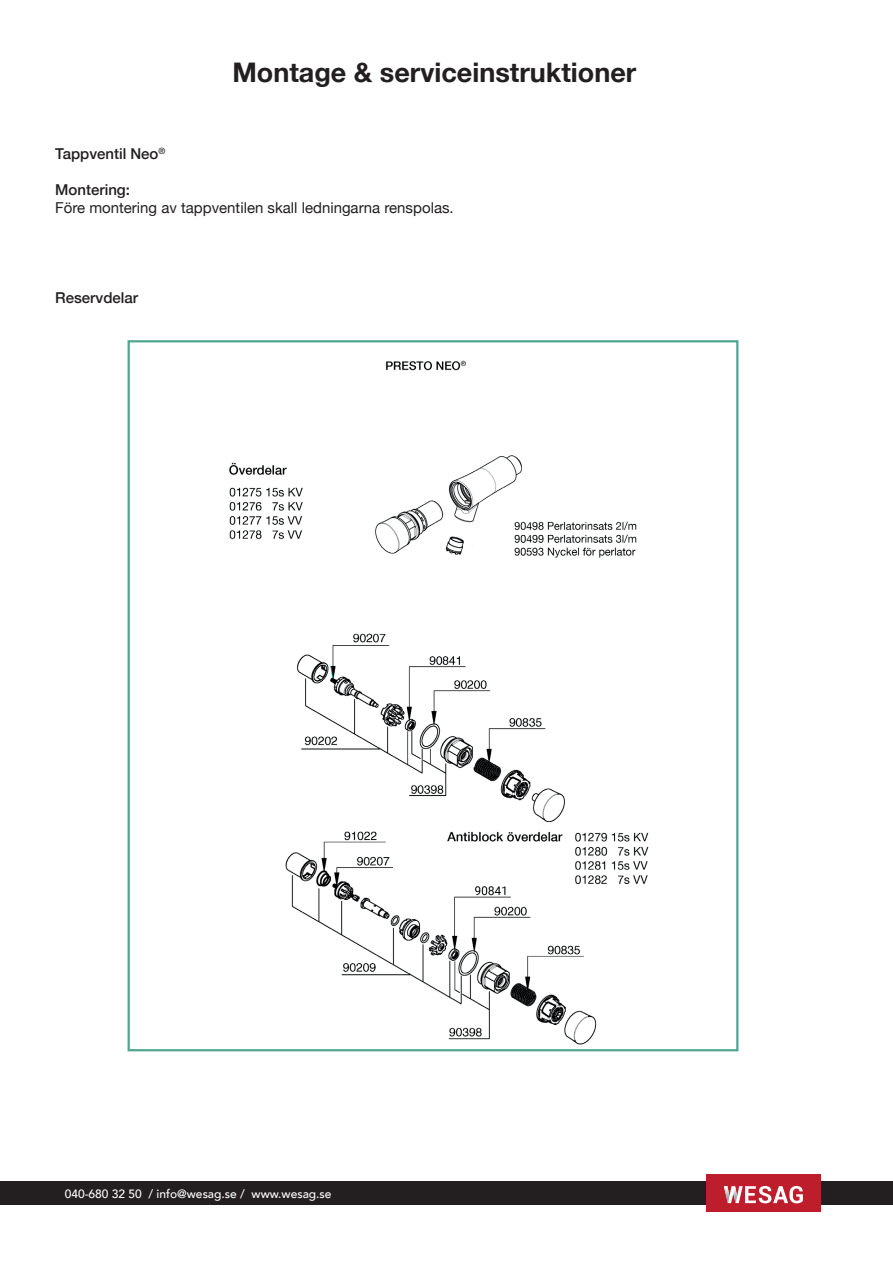
<style>
.page{position:relative;width:893px;height:1263px;background:#fff}
.page>*{position:absolute;margin:0;border:0;box-sizing:border-box;transform-origin:0 0}
.t1{font:700 27px "Helvetica Neue";color:#231f20}
.t2{font:15px "Helvetica Neue";color:#231f20}
.t3{font:500 15px "Helvetica Neue";color:#231f20}
.t4{font:500 12px "Avenir";color:#fff}
</style>
<div class="page">
<img style="left:229px;top:360px;width:420px;height:685px">
<div style="left:0;top:1181px;width:893px;height:24px;background:#231f20"></div>
<div style="left:706px;top:1174px;width:115px;height:38px;background:#be1d2c"></div>
<svg style="left:729px;top:1186px;width:74px;height:17px"></svg>
<img style="left:733px;top:1186px;width:4px;height:17px">
<img style="left:724px;top:1186px;width:5px;height:17px">
<h1 class="t1" style="left:232px;top:52px;width:405px">Montage &amp; serviceinstruktioner</h1>
<p class="t3" style="left:55px;top:142px;width:112px">Tappventil Neo<sup>®</sup></p>
<p class="t3" style="left:55px;top:178px;width:76px">Montering:</p>
<p class="t2" style="left:55px;top:197px;width:400px">Före montering av tappventilen skall ledningarna renspolas.</p>
<p class="t3" style="left:55px;top:286px;width:84px">Reservdelar</p>
<p class="t4" style="left:65px;top:1183px;width:268px">040-680 32 50 / info@wesag.se / www.wesag.se</p>
</div>
